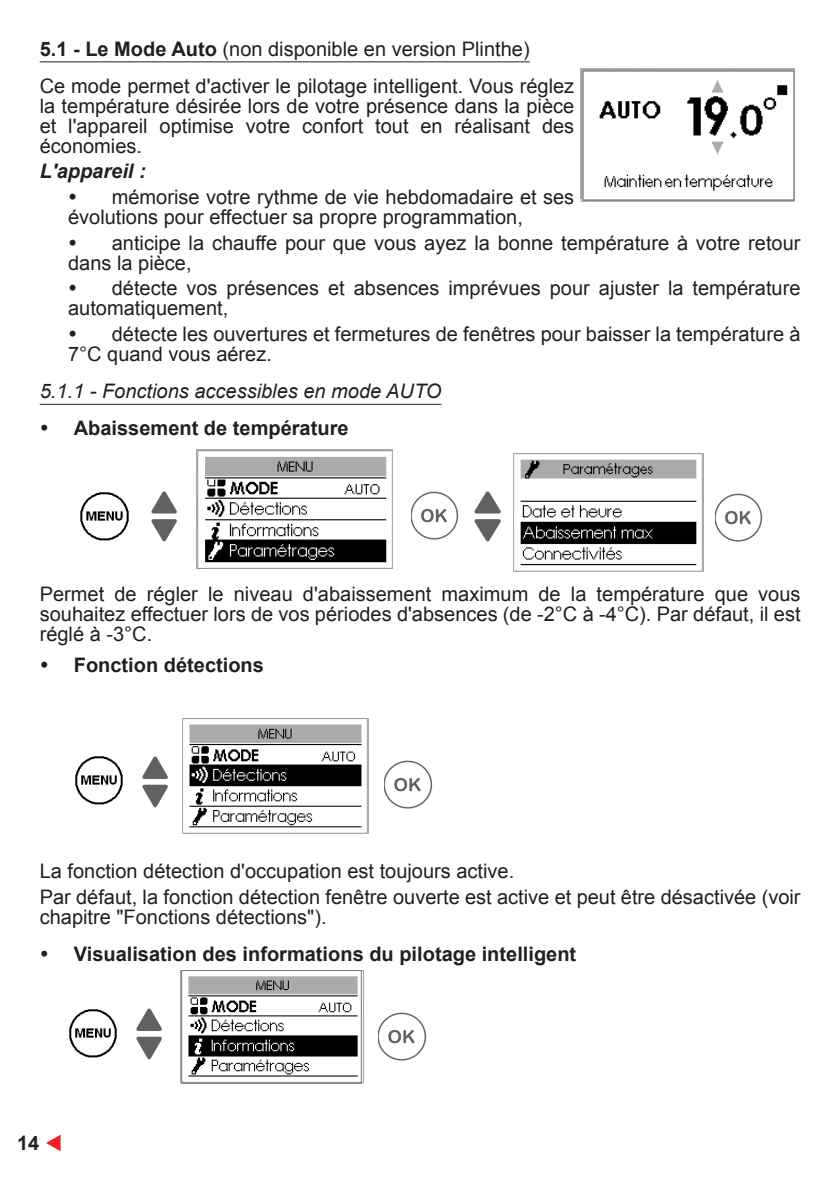
<style>
.page{position:relative;width:840px;height:1191px;background:#fff}
.page>*{position:absolute;margin:0;border:0;box-sizing:border-box;transform-origin:0 0}
.t1{font:20px/20px "Arial";color:#231f20}
.t2{font:700 20px "Arial";color:#231f20}
.t3{font:italic 20px "Arial";color:#231f20}
.t4{font:italic 700 20px "Arial";color:#231f20}
.s1{font-weight:700}
.s2{color:#ee1d23}
</style>
<div class="page">
<hr style="left:40px;top:61px;width:489px;height:1px;background:#231f20">
<hr style="left:40px;top:404px;width:401px;height:1px;background:#231f20">
<img style="left:196px;top:449px;width:196px;height:120px">
<img style="left:80px;top:492px;width:49px;height:49px">
<img style="left:151px;top:491px;width:26px;height:51px">
<img style="left:411px;top:491px;width:47px;height:48px">
<img style="left:474px;top:491px;width:27px;height:51px">
<img style="left:513px;top:454px;width:190px;height:118px">
<img style="left:182px;top:718px;width:186px;height:116px">
<img style="left:75px;top:756px;width:48px;height:49px">
<img style="left:142px;top:756px;width:26px;height:52px">
<img style="left:385px;top:760px;width:47px;height:48px">
<img style="left:181px;top:970px;width:182px;height:114px">
<img style="left:69px;top:1009px;width:48px;height:49px">
<img style="left:136px;top:1008px;width:26px;height:52px">
<img style="left:378px;top:1012px;width:48px;height:48px">
<img style="left:580px;top:68px;width:214px;height:134px">
<img style="left:715px;top:493px;width:47px;height:48px">
<p class="t1" style="left:40px;top:30px;width:535px;line-height:37px"><span class="s1">5.1 - Le Mode Auto</span> (non disponible en version Plinthe)<br>Ce mode permet d'activer le pilotage intelligent. Vous réglez</p>
<p class="t1" style="left:40px;top:96px;width:535px;text-align:justify">la température désirée lors de votre présence dans la pièce et l'appareil optimise votre confort tout en réalisant des économies.</p>
<p class="t4" style="left:40px;top:158px;width:107px">L'appareil :</p>
<p class="t1" style="left:68px;top:187px;width:507px;text-indent:44px">mémorise votre rythme de vie hebdomadaire et ses évolutions pour effectuer sa propre programmation,</p>
<p class="t1" style="left:68px;top:233px;width:733px;text-indent:44px">anticipe la chauffe pour que vous ayez la bonne température à votre retour dans la pièce,</p>
<p class="t1" style="left:68px;top:278px;width:733px;text-indent:44px">détecte vos présences et absences imprévues pour ajuster la température automatiquement,</p>
<p class="t1" style="left:68px;top:324px;width:733px;text-indent:44px">détecte les ouvertures et fermetures de fenêtres pour baisser la température à<br>7°C quand vous aérez.</p>
<p class="t3" style="left:40px;top:378px;width:403px">5.1.1 - Fonctions accessibles en mode AUTO</p>
<p class="t2" style="left:74px;top:415px;width:276px">Abaissement de température</p>
<p class="t1" style="left:40px;top:584px;width:761px;text-align:justify">Permet de régler le niveau d'abaissement maximum de la température que vous souhaitez effectuer lors de vos périodes d'absences (de -2°C à -4°C). Par défaut, il est réglé à -3°C.</p>
<p class="t2" style="left:74px;top:652px;width:192px">Fonction détections</p>
<p class="t1" style="left:40px;top:858px;width:762px;line-height:25.6px">La fonction détection d'occupation est toujours active.<br>Par défaut, la fonction détection fenêtre ouverte est active et peut être désactivée (voir</p>
<p class="t1" style="left:40px;top:906px;width:288px">chapitre "Fonctions détections").</p>
<p class="t2" style="left:74px;top:940px;width:503px">Visualisation des informations du pilotage intelligent</p>
<p class="t2" style="left:17px;top:1129px;width:47px">14 <span class="s2">▼</span></p>
</div>
